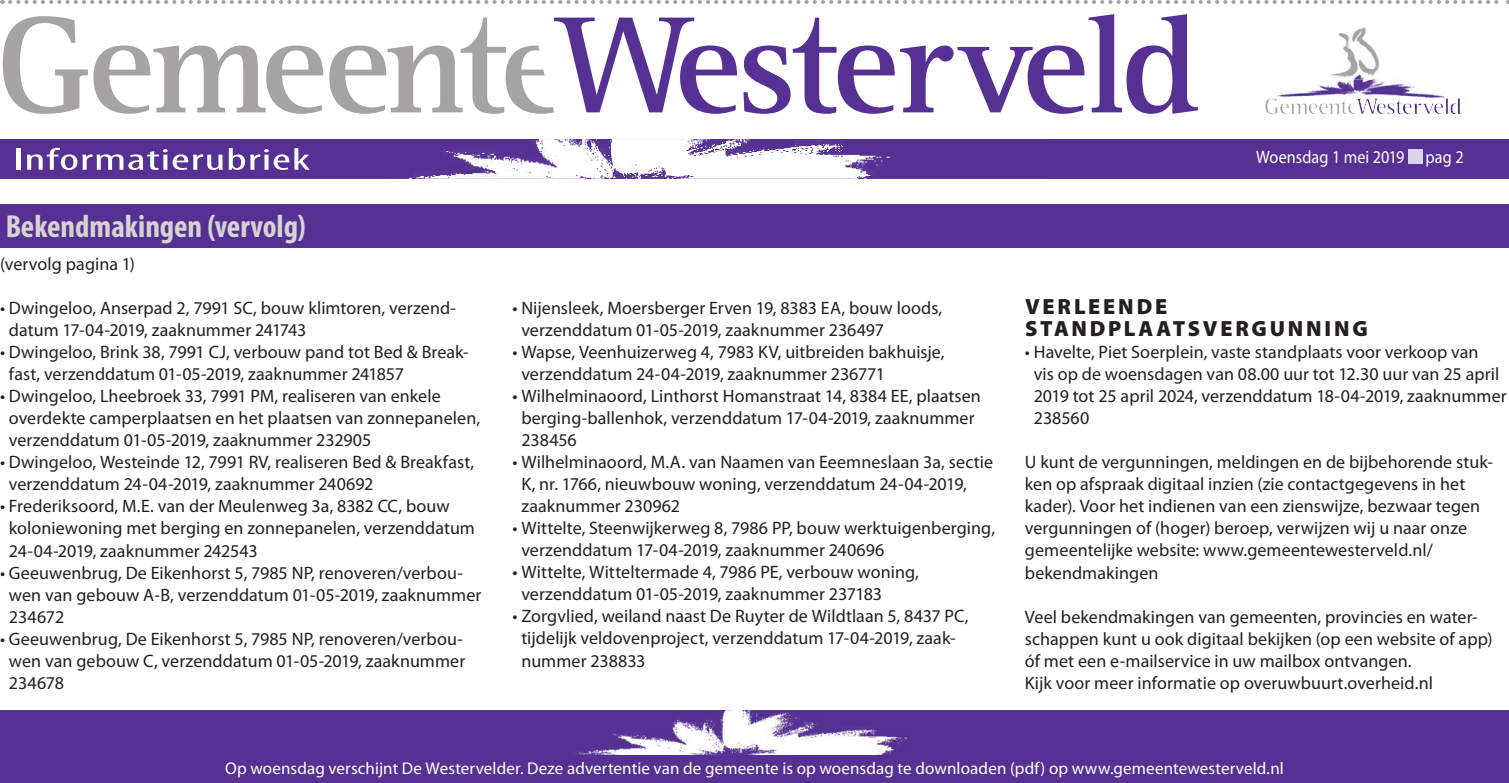
<style>
.page{position:relative;width:1509px;height:783px;background:#fff}
.page>*{position:absolute;margin:0;border:0;box-sizing:border-box;transform-origin:0 0}
.t1{font:700 condensed 32px "Myriad Pro";color:#d6d3d3}
.t2{font:condensed 31.2px "Myriad Pro";letter-spacing:.015em;color:#fff;scale:1.67 1}
.t3{font:900 22px/22px "Myriad Pro";letter-spacing:.125em;color:#231f20}
.t4{font:18px/22px "Myriad Pro";letter-spacing:.005em;color:#231f20}
.t5{font:18px "Myriad Pro";letter-spacing:.005em;color:#fff;scale:.9 1}
.t6{font:17px "Myriad Pro";letter-spacing:.01em;color:#fff}
</style>
<div class="page">
<img style="left:1277px;top:80px;width:168px;height:18px">
<img style="left:1330px;top:27px;width:49px;height:53px">
<svg style="left:1265px;top:98px;width:196px;height:16px"></svg>
<svg style="left:3px;top:16px;width:320px;height:98px"></svg>
<svg style="left:329px;top:18px;width:408px;height:96px"></svg>
<svg style="left:743px;top:18px;width:151px;height:96px"></svg>
<svg style="left:900px;top:14px;width:297px;height:100px"></svg>
<div style="left:0;top:139px;width:1508px;height:40px;background:#563193"></div>
<img style="left:241px;top:139px;width:649px;height:40px">
<img style="left:241px;top:148px;width:69px;height:22px">
<svg style="left:10px;top:0;width:1498px;height:4px"></svg>
<div style="left:1407px;top:149px;width:14px;height:14px;background:#dad4e9"></div>
<div style="left:0;top:204px;width:1508px;height:43px;background:#563193"></div>
<div style="left:0;top:710px;width:1508px;height:72px;background:#563193"></div>
<img style="left:575px;top:710px;width:332px;height:44px">
<h2 class="t2" style="left:13px;top:140px;width:179px">Informatierubriek</h2>
<p class="t5" style="left:1255px;top:146px;width:232px">Woensdag 1 mei 2019 pag 2</p>
<h1 class="t1" style="left:6px;top:206px;width:301px">Bekendmakingen (vervolg)</h1>
<p class="t4" style="left:0;top:253px;width:137px">(vervolg pagina 1)</p>
<p class="t4" style="left:9px;top:297px;width:448px;text-indent:-9px">• Dwingeloo, Anserpad 2, 7991 SC, bouw klimtoren, verzend&shy;datum 17-04-2019, zaaknummer 241743</p>
<p class="t4" style="left:9px;top:341px;width:461px;text-indent:-9px">• Dwingeloo, Brink 38, 7991 CJ, verbouw pand tot Bed &amp; Break&shy;fast, verzenddatum 01-05-2019, zaaknummer 241857</p>
<p class="t4" style="left:9px;top:385px;width:472px;text-indent:-9px">• Dwingeloo, Lheebroek 33, 7991 PM, realiseren van enkele overdekte camperplaatsen en het plaatsen van zonnepanelen, verzenddatum 01-05-2019, zaaknummer 232905</p>
<p class="t4" style="left:9px;top:451px;width:467px;text-indent:-9px">• Dwingeloo, Westeinde 12, 7991 RV, realiseren Bed &amp; Breakfast, verzenddatum 24-04-2019, zaaknummer 240692</p>
<p class="t4" style="left:9px;top:495px;width:467px;text-indent:-9px">• Frederiksoord, M.E. van der Meulenweg 3a, 8382 CC, bouw koloniewoning met berging en zonnepanelen, verzenddatum<br>24-04-2019, zaaknummer 242543</p>
<p class="t4" style="left:9px;top:561px;width:474px;text-indent:-9px">• Geeuwenbrug, De Eikenhorst 5, 7985 NP, renoveren/verbou&shy;wen van gebouw A-B, verzenddatum 01-05-2019, zaaknummer<br>234672</p>
<p class="t4" style="left:9px;top:627px;width:458px;text-indent:-9px">• Geeuwenbrug, De Eikenhorst 5, 7985 NP, renoveren/verbou&shy;wen van gebouw C, verzenddatum 01-05-2019, zaaknummer<br>234678</p>
<p class="t4" style="left:521px;top:297px;width:422px;text-indent:-9px">• Nijensleek, Moersberger Erven 19, 8383 EA, bouw loods, verzenddatum 01-05-2019, zaaknummer 236497</p>
<p class="t4" style="left:521px;top:341px;width:424px;text-indent:-9px">• Wapse, Veenhuizerweg 4, 7983 KV, uitbreiden bakhuisje, verzenddatum 24-04-2019, zaaknummer 236771</p>
<p class="t4" style="left:521px;top:385px;width:461px;text-indent:-9px">• Wilhelminaoord, Linthorst Homanstraat 14, 8384 EE, plaatsen berging-ballenhok, verzenddatum 17-04-2019, zaaknummer<br>238456</p>
<p class="t4" style="left:521px;top:451px;width:473px;text-indent:-9px">• Wilhelminaoord, M.A. van Naamen van Eeemneslaan 3a, sectie<br>K, nr. 1766, nieuwbouw woning, verzenddatum 24-04-2019, zaaknummer 230962</p>
<p class="t4" style="left:521px;top:517px;width:475px;text-indent:-9px">• Wittelte, Steenwijkerweg 8, 7986 PP, bouw werktuigenberging, verzenddatum 17-04-2019, zaaknummer 240696</p>
<p class="t4" style="left:521px;top:561px;width:399px;text-indent:-9px">• Wittelte, Witteltermade 4, 7986 PE, verbouw woning, verzenddatum 01-05-2019, zaaknummer 237183</p>
<p class="t4" style="left:521px;top:605px;width:449px;text-indent:-9px">• Zorgvlied, weiland naast De Ruyter de Wildtlaan 5, 8437 PC, tijdelijk veldovenproject, verzenddatum 17-04-2019, zaak&shy;nummer 238833</p>
<p class="t3" style="left:1024px;top:295px;width:344px">VERLEENDE<br>STANDPLAATSVERGUNNING</p>
<p class="t4" style="left:1033px;top:341px;width:474px;text-indent:-9px">• Havelte, Piet Soerplein, vaste standplaats voor verkoop van<br>vis op de woensdagen van 08.00 uur tot 12.30 uur van 25 april 2019 tot 25 april 2024, verzenddatum 18-04-2019, zaaknummer 238560</p>
<p class="t4" style="left:1024px;top:451px;width:469px">U kunt de vergunningen, meldingen en de bijbehorende stuk&shy;ken op afspraak digitaal inzien (zie contactgegevens in het kader). Voor het indienen van een zienswijze, bezwaar tegen vergunningen of (hoger) beroep, verwijzen wij u naar onze gemeentelijke website: www.gemeentewesterveld.nl/ bekendmakingen</p>
<p class="t4" style="left:1024px;top:605px;width:469px">Veel bekendmakingen van gemeenten, provincies en water&shy;schappen kunt u ook digitaal bekijken (op een website of app) óf met een e-mailservice in uw mailbox ontvangen.<br>Kijk voor meer informatie op overuwbuurt.overheid.nl</p>
<p class="t6" style="left:225px;top:757px;width:1060px">Op woensdag verschijnt De Westervelder. Deze advertentie van de gemeente is op woensdag te downloaden (pdf) op www.gemeentewesterveld.nl</p>
</div>
